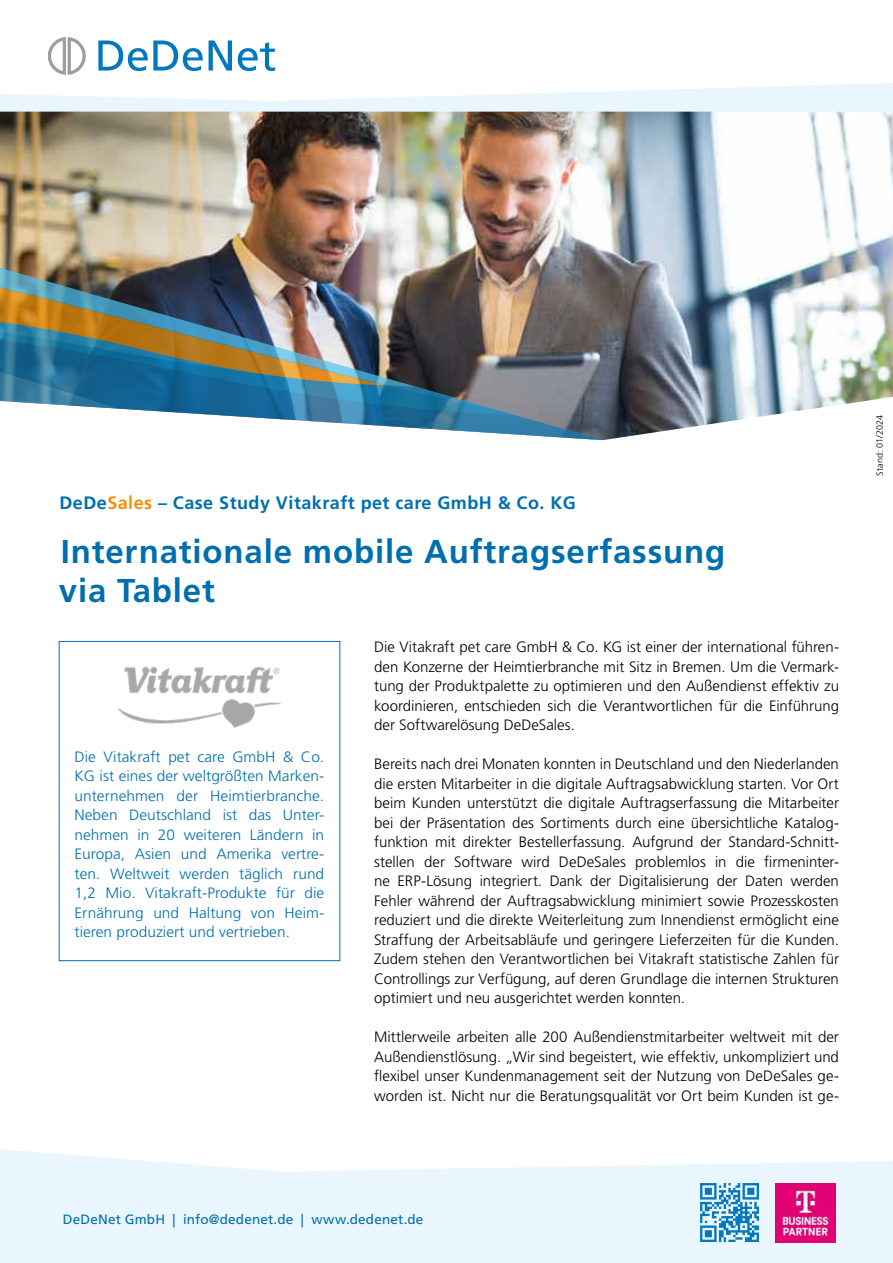
<style>
.page{position:relative;width:893px;height:1263px;background:#fff}
.page>*{position:absolute;margin:0;border:0;box-sizing:border-box;transform-origin:0 0}
.t1{font:700 33px/39.6px "Frutiger LT Std";letter-spacing:.025em;color:#006fae}
.t2{font:700 18px "Frutiger LT Std";letter-spacing:.025em;color:#006fae}
.t3{font:300 15px/19.5px "Frutiger LT Std";letter-spacing:-.005em;color:#000;text-align:justify}
.t4{font:300 15px/19.5px "Frutiger LT Std";letter-spacing:.005em;color:#006fae;text-align:justify}
.t5{font:13.5px "Frutiger LT Std";letter-spacing:.015em;color:#006fae}
.t6{font:300 9px "Frutiger LT Std";color:#000}
.s1{color:#f39200}
</style>
<div class="page">
<img style="left:0;top:112px;width:893px;height:328px">
<svg style="left:0;top:1149px;width:893px;height:114px;background:#edf6fd"></svg>
<div style="left:59px;top:641px;width:281px;height:320px;border:1px solid #006fae"></div>
<img style="left:0;top:268px;width:603px;height:172px">
<img style="left:0;top:268px;width:385px;height:161px">
<svg style="left:700px;top:1183px;width:59px;height:59px;background:#6eb2db"></svg>
<svg style="left:0;top:83px;width:893px;height:29px"></svg>
<img style="left:118px;top:666px;width:163px;height:62px">
<svg style="left:98px;top:41px;width:105px;height:30px"></svg>
<svg style="left:209px;top:41px;width:23px;height:30px"></svg>
<svg style="left:238px;top:42px;width:37px;height:29px"></svg>
<svg style="left:48px;top:37px;width:38px;height:38px"></svg>
<img style="left:776px;top:1183px;width:59px;height:59px">
<p class="t2" style="left:60px;top:492px;width:518px">DeDe<span class="s1">Sales</span> – Case Study Vitakraft pet care GmbH &amp; Co. KG</p>
<h1 class="t1" style="left:59px;top:532px;width:668px">Internationale mobile Auftragserfassung via Tablet</h1>
<p class="t4" style="left:74px;top:747px;width:251px">Die Vitakraft pet care GmbH &amp; Co.<br>KG ist eines der weltgrößten Marken&shy;unternehmen der Heimtierbranche.<br>Neben Deutschland ist das Unter&shy;nehmen in 20 weiteren Ländern in Europa, Asien und Amerika vertre&shy;ten. Weltweit werden täglich rund 1,2 Mio. Vitakraft-Produkte für die Ernährung und Haltung von Heim&shy;tieren produziert und vertrieben.</p>
<p class="t3" style="left:374px;top:638px;width:466px">Die Vitakraft pet care GmbH &amp; Co. KG ist einer der international führen&shy;den Konzerne der Heimtierbranche mit Sitz in Bremen. Um die Vermark&shy;tung der Produktpalette zu optimieren und den Außendienst effektiv zu koordinieren, entschieden sich die Verantwortlichen für die Einführung der Softwarelösung DeDeSales.</p>
<p class="t3" style="left:374px;top:755px;width:466px">Bereits nach drei Monaten konnten in Deutschland und den Niederlanden die ersten Mitarbeiter in die digitale Auftragsabwicklung starten. Vor Ort beim Kunden unterstützt die digitale Auftragserfassung die Mitarbeiter bei der Präsentation des Sortiments durch eine übersichtliche Katalog&shy;funktion mit direkter Bestellerfassung. Aufgrund der Standard-Schnitt&shy;stellen der Software wird DeDeSales problemlos in die firmeninter&shy;ne ERP-Lösung integriert. Dank der Digitalisierung der Daten werden Fehler während der Auftragsabwicklung minimiert sowie Prozesskosten reduziert und die direkte Weiterleitung zum Innendienst ermöglicht eine Straffung der Arbeitsabläufe und geringere Lieferzeiten für die Kunden.<br>Zudem stehen den Verantwortlichen bei Vitakraft statistische Zahlen für Controllings zur Verfügung, auf deren Grundlage die internen Strukturen optimiert und neu ausgerichtet werden konnten.</p>
<p class="t3" style="left:374px;top:1028px;width:466px">Mittlerweile arbeiten alle 200 Außendienstmitarbeiter weltweit mit der Außendienstlösung. „Wir sind begeistert, wie effektiv, unkompliziert und flexibel unser Kundenmanagement seit der Nutzung von DeDeSales ge&shy;worden ist. Nicht nur die Beratungsqualität vor Ort beim Kunden ist ge-</p>
<p class="t6" style="left:874px;top:476px;width:62px;rotate:-90deg">Stand: 01/2024</p>
<p class="t5" style="left:63px;top:1211px;width:362px">DeDeNet GmbH | info@dedenet.de | www.dedenet.de</p>
</div>
